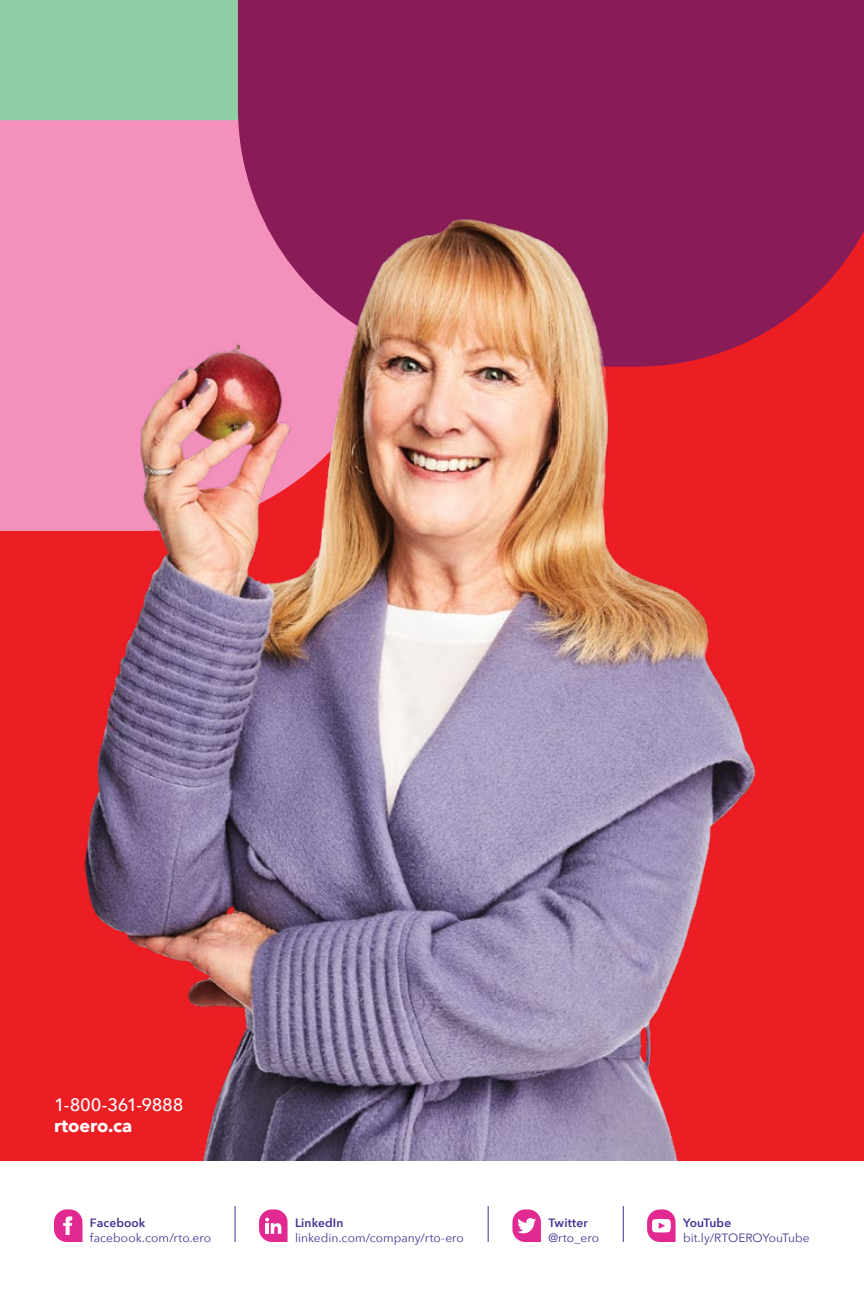
<style>
.page{position:relative;width:864px;height:1296px;background:#fff}
.page>*{position:absolute;margin:0;border:0;box-sizing:border-box;transform-origin:0 0}
.t1{font:500 18px "Avenir Next";letter-spacing:-.01em;color:#fff}
.t2{font:700 18px "Avenir Next";letter-spacing:-.005em;color:#fff}
.t3{font:12px "Avenir Next";letter-spacing:.005em;color:#472f92}
.t4{font:600 12px "Avenir Next";letter-spacing:.01em;color:#472f92}
.t5{font:600 12px "Avenir Next";letter-spacing:-.025em;color:#472f92}
</style>
<div class="page">
<svg style="left:512px;top:1209px;width:29px;height:33px"></svg>
<svg style="left:647px;top:1209px;width:29px;height:33px"></svg>
<svg style="left:54px;top:1209px;width:28px;height:33px"></svg>
<svg style="left:259px;top:1209px;width:29px;height:33px"></svg>
<div style="left:0;top:0;width:238px;height:120px;background:#8fcea5"></div>
<div style="left:238px;top:0;width:626px;height:40px;background:#891c56"></div>
<hr style="left:235px;top:1206px;width:1px;height:36px;background:#472f92">
<hr style="left:488px;top:1206px;width:1px;height:36px;background:#472f92">
<hr style="left:623px;top:1206px;width:1px;height:36px;background:#472f92">
<img style="left:7px;top:40px;width:857px;height:1121px">
<h1 class="t1" style="left:54px;top:1089px;width:131px">1-800-361-9888</h1>
<h1 class="t2" style="left:54px;top:1110px;width:80px">rtoero.ca</h1>
<p class="t4" style="left:90px;top:1213px;width:57px">Facebook</p>
<p class="t3" style="left:90px;top:1228px;width:123px">facebook.com/rto.ero</p>
<p class="t4" style="left:295px;top:1213px;width:50px">LinkedIn</p>
<p class="t3" style="left:295px;top:1228px;width:170px">linkedin.com/company/rto-ero</p>
<p class="t4" style="left:548px;top:1213px;width:41px">Twitter</p>
<p class="t3" style="left:548px;top:1228px;width:52px">@rto_ero</p>
<p class="t5" style="left:683px;top:1213px;width:50px">YouTube</p>
<p class="t3" style="left:683px;top:1228px;width:128px">bit.ly/RTOEROYouTube</p>
</div>
